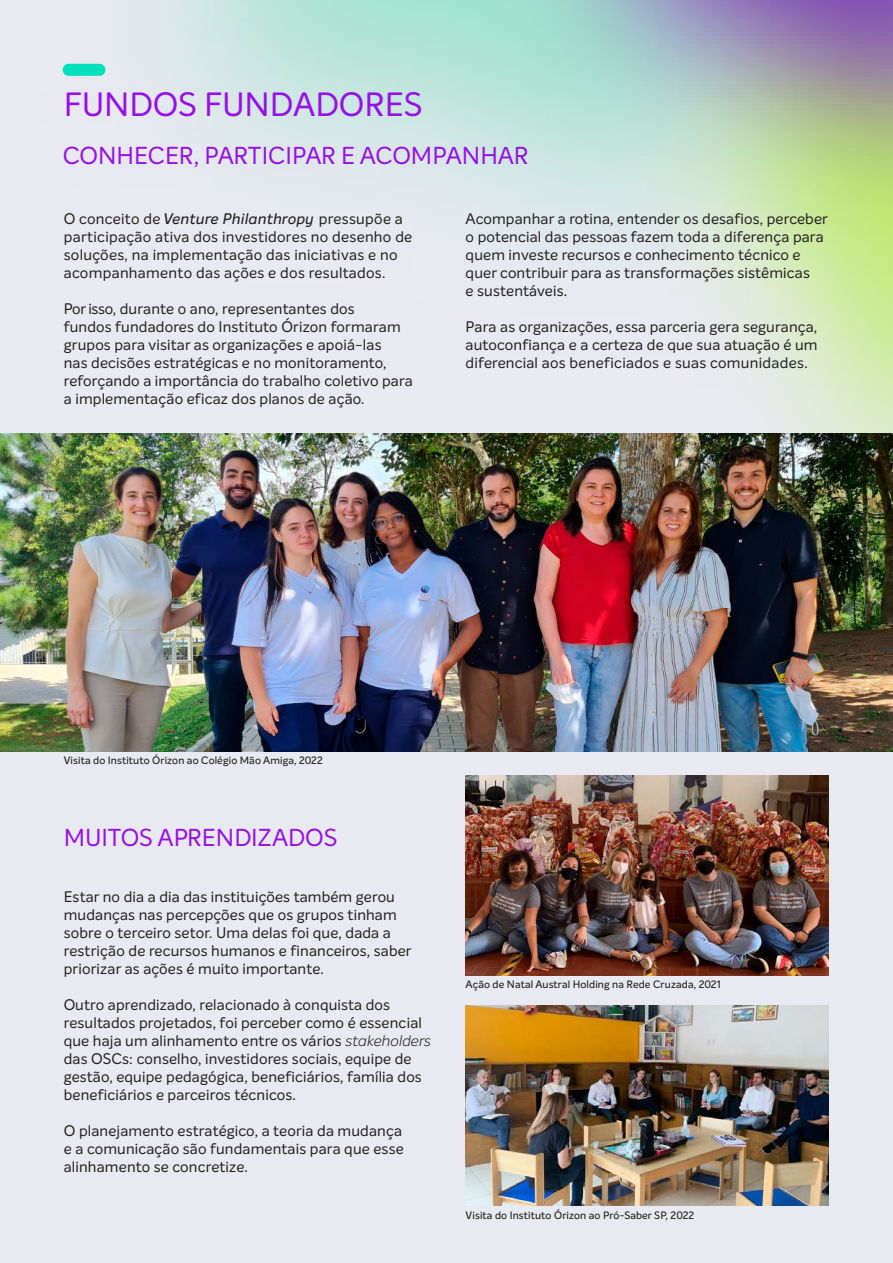
<style>
.page{position:relative;width:893px;height:1263px;background:#fff}
.page>*{position:absolute;margin:0;border:0;box-sizing:border-box;transform-origin:0 0}
.t1{font:33px "Intelo";color:#9710e6}
.t2{font:24px "Intelo";color:#9710e6}
.t3{font:15px/18px "Intelo";letter-spacing:.01em;color:#231f20}
.t4{font:500 10.5px "Intelo";letter-spacing:.01em;color:#231f20}
.s1{font-family:"Intelo Alt";font-weight:500;font-style:italic}
.s2{font-weight:300;font-style:italic}
</style>
<div class="page">
<img style="left:0;top:0;width:893px;height:1263px">
<svg style="left:62px;top:64px;width:43px;height:12px"></svg>
<img style="left:0;top:433px;width:893px;height:318px">
<img style="left:466px;top:776px;width:363px;height:199px">
<img style="left:466px;top:1005px;width:363px;height:200px">
<h1 class="t1" style="left:64px;top:84px;width:360px">FUNDOS FUNDADORES</h1>
<h2 class="t2" style="left:63px;top:141px;width:467px">CONHECER, PARTICIPAR E ACOMPANHAR</h2>
<p class="t3" style="left:64px;top:210px;width:350px">O conceito de <span class="s1">Venture Philanthropy</span> pressupõe a participação ativa dos investidores no desenho de soluções, na implementação das iniciativas e no acompanhamento das ações e dos resultados.</p>
<p class="t3" style="left:64px;top:300px;width:351px">Por isso, durante o ano, representantes dos<br>fundos fundadores do Instituto Órizon formaram grupos para visitar as organizações e apoiá-las<br>nas decisões estratégicas e no monitoramento, reforçando a importância do trabalho coletivo para a implementação eficaz dos planos de ação.</p>
<p class="t3" style="left:466px;top:210px;width:364px">Acompanhar a rotina, entender os desafios, perceber o potencial das pessoas fazem toda a diferença para quem investe recursos e conhecimento técnico e quer contribuir para as transformações sistêmicas<br>e sustentáveis.</p>
<p class="t3" style="left:466px;top:318px;width:353px;text-align:justify">Para as organizações, essa parceria gera segurança, autoconfiança e a certeza de que sua atuação é um diferencial aos beneficiados e suas comunidades.</p>
<p class="t4" style="left:64px;top:754px;width:261px">Visita do Instituto Órizon ao Colégio Mão Amiga, 2022</p>
<h2 class="t2" style="left:64px;top:823px;width:275px">MUITOS APRENDIZADOS</h2>
<p class="t3" style="left:64px;top:888px;width:349px">Estar no dia a dia das instituições também gerou mudanças nas percepções que os grupos tinham sobre o terceiro setor. Uma delas foi que, dada a restrição de recursos humanos e financeiros, saber priorizar as ações é muito importante.</p>
<p class="t3" style="left:64px;top:996px;width:369px">Outro aprendizado, relacionado à conquista dos resultados projetados, foi perceber como é essencial que haja um alinhamento entre os vários <span class="s2">stakeholders </span>das OSCs: conselho, investidores sociais, equipe de gestão, equipe pedagógica, beneficiários, família dos beneficiários e parceiros técnicos.</p>
<p class="t3" style="left:64px;top:1122px;width:341px;text-align:justify">O planejamento estratégico, a teoria da mudança e a comunicação são fundamentais para que esse alinhamento se concretize.</p>
<p class="t4" style="left:466px;top:978px;width:257px">Ação de Natal Austral Holding na Rede Cruzada, 2021</p>
<p class="t4" style="left:466px;top:1209px;width:230px">Visita do Instituto Órizon ao Pró-Saber SP, 2022</p>
</div>
